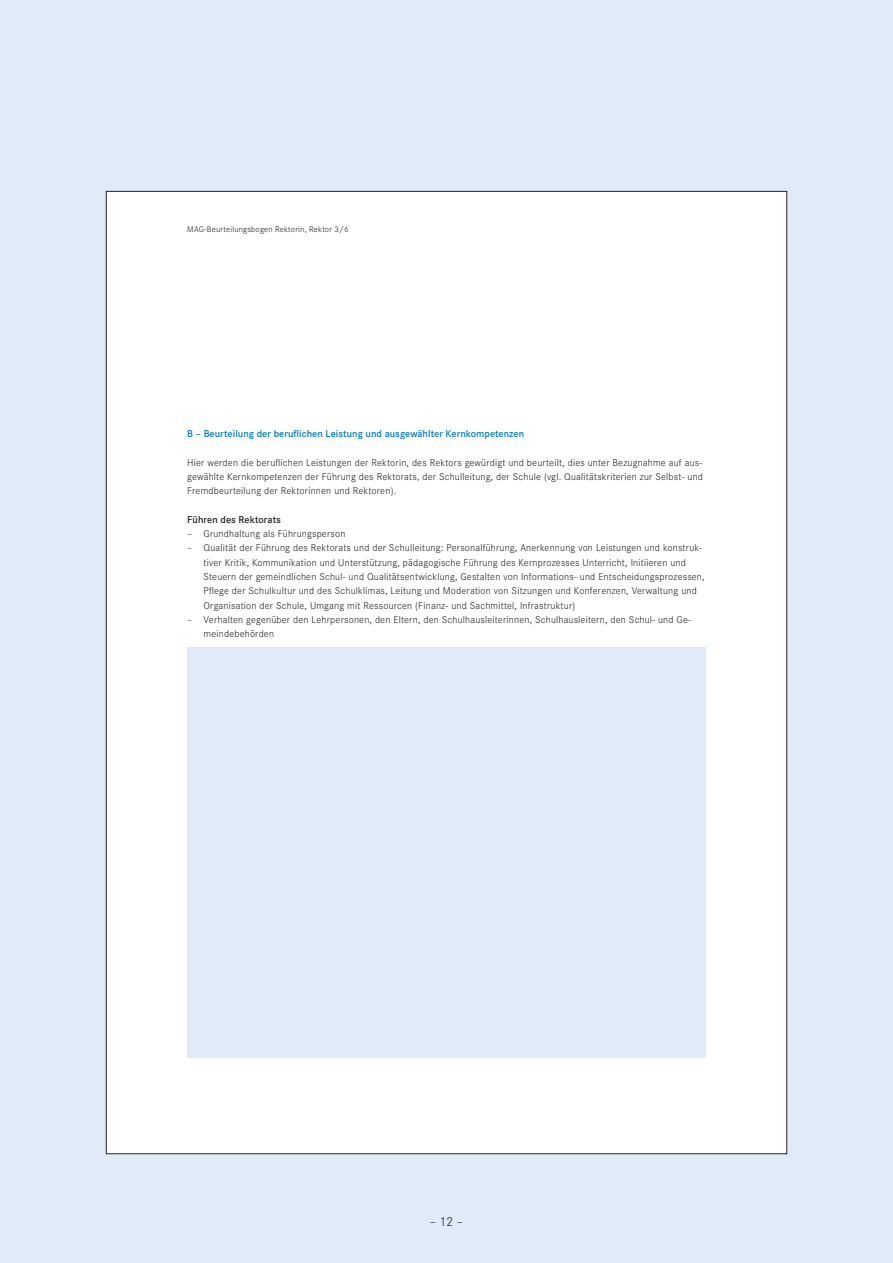
<style>
.page{position:relative;width:893px;height:1263px;background:#e1ebf7}
.page>*{position:absolute;margin:0;border:0;box-sizing:border-box;transform-origin:0 0}
.t1{font:300 13.5px "Corporate S";color:#231f20}
.t2{font:300 10.35px/14.2px "Corporate S";letter-spacing:.02em;color:#231f20}
.t3{font:600 10.35px "Corporate S";letter-spacing:.005em;color:#0078c0}
.t4{font:600 10.35px "Corporate S";letter-spacing:.005em;color:#231f20}
.t5{font:300 8.55px "Corporate S";letter-spacing:.025em;color:#231f20}
</style>
<div class="page">
<div style="left:106px;top:191px;width:681px;height:963px;background:#fff"></div>
<div style="left:187px;top:647px;width:519px;height:410px;background:#e1ebf7"></div>
<p class="t5" style="left:187px;top:225px;width:163px">MAG-Beurteilungsbogen Rektorin, Rektor 3/6</p>
<p class="t3" style="left:187px;top:428px;width:338px">B – Beurteilung der beruflichen Leistung und ausgewählter Kernkompetenzen</p>
<p class="t2" style="left:187px;top:455px;width:517px;text-align:justify">Hier werden die beruflichen Leistungen der Rektorin, des Rektors gewürdigt und beurteilt, dies unter Bezugnahme auf aus&shy;gewählte Kernkompetenzen der Führung des Rektorats, der Schulleitung, der Schule (vgl. Qualitätskriterien zur Selbst- und Fremdbeurteilung der Rektorinnen und Rektoren).</p>
<p class="t4" style="left:187px;top:513px;width:95px">Führen des Rektorats</p>
<p class="t2" style="left:187px;top:527px;width:160px">– Grundhaltung als Führungsperson</p>
<p class="t2" style="left:204px;top:541px;width:503px;text-indent:-16px">– Qualität der Führung des Rektorats und der Schulleitung: Personalführung, Anerkennung von Leistungen und konstruk&shy;tiver Kritik, Kommunikation und Unterstützung, pädagogische Führung des Kernprozesses Unterricht, Initiieren und Steuern der gemeindlichen Schul- und Qualitätsentwicklung, Gestalten von Informations- und Entscheidungsprozessen, Pflege der Schulkultur und des Schulklimas, Leitung und Moderation von Sitzungen und Konferenzen, Verwaltung und Organisation der Schule, Umgang mit Ressourcen (Finanz- und Sachmittel, Infrastruktur)</p>
<p class="t2" style="left:204px;top:612px;width:489px;text-indent:-16px">– Verhalten gegenüber den Lehrpersonen, den Eltern, den Schulhausleiterinnen, Schulhausleitern, den Schul- und Ge&shy;meindebehörden</p>
<h1 class="t1" style="left:430px;top:1214px;width:35px">– 12 –</h1>
</div>
